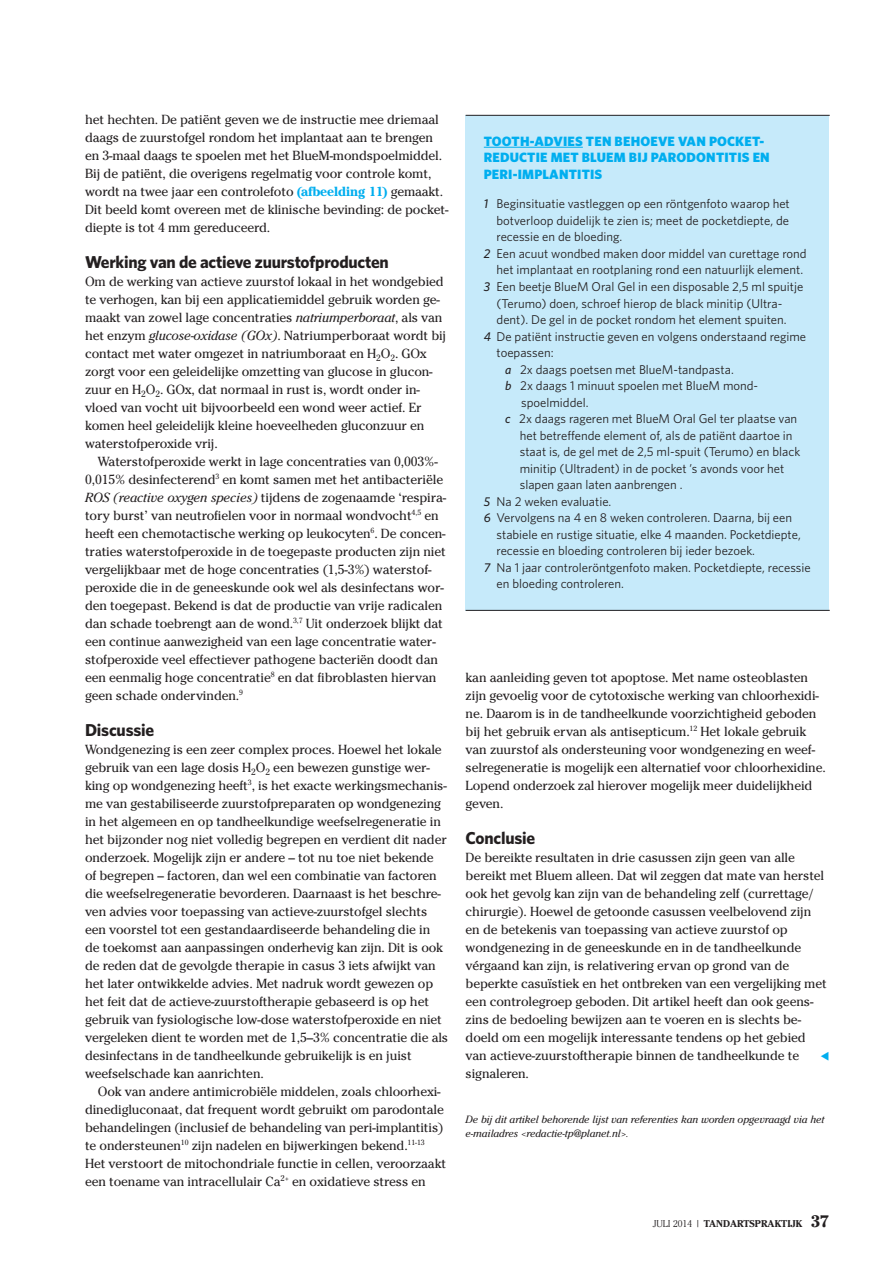
<style>
.page{position:relative;width:893px;height:1263px;background:#fff}
.page>*{position:absolute;margin:0;border:0;box-sizing:border-box;transform-origin:0 0}
.t1{font:700 17.25px "Whitney";letter-spacing:-.015em;color:#231f20}
.t2{font:900 13.5px/16.5px "Whitney";letter-spacing:.015em;color:#00aeef}
.t3{font:13.2px/18px "Cheltenham Std";letter-spacing:-.01em;color:#231f20}
.t4{font:12.75px "Whitney";color:#231f20}
.t5{font:italic 10.5px/13.5px "Cheltenham Std";letter-spacing:-.01em;color:#231f20}
.t6{font:700 9.75px "Cheltenham Std";color:#231f20}
.s1{font-weight:700;color:#00aeef}
.s2{font-style:italic}
.s3{font-weight:500;font-style:italic}
.s4{font-weight:300}
.s5{font-size:16.5px}
</style>
<div class="page">
<div style="left:466px;top:115px;width:363px;height:495px;background:#c6eafa"></div>
<hr style="left:484px;top:147px;width:99px;height:1px;background:#00aeef">
<hr style="left:466px;top:610px;width:364px;height:1px;background:#231f20">
<hr style="left:466px;top:115px;width:364px;height:1px;background:#231f20">
<p class="t3" style="left:85px;top:111px;width:365px">het hechten. De patiënt geven we de instructie mee driemaal daags de zuurstofgel rondom het implantaat aan te brengen en 3-maal daags te spoelen met het BlueM-mondspoelmiddel.<br>Bij de patiënt, die overigens regelmatig voor controle komt, wordt na twee jaar een controlefoto <span class="s1">(afbeelding 11)</span> gemaakt.<br>Dit beeld komt overeen met de klinische bevinding: de pocket&shy;diepte is tot 4 mm gereduceerd.</p>
<h1 class="t1" style="left:85px;top:256px;width:305px">Werking van de actieve zuurstofproducten</h1>
<p class="t3" style="left:85px;top:273px;width:363px">Om de werking van actieve zuurstof lokaal in het wondgebied te verhogen, kan bij een applicatiemiddel gebruik worden ge&shy;maakt van zowel lage concentraties <span class="s2">natriumperboraat</span>, als van het enzym <span class="s2">glucose-oxidase (GOx)</span>. Natriumperboraat wordt bij contact met water omgezet in natriumboraat en H<sub>2</sub>O<sub>2</sub>. GOx zorgt voor een geleidelijke omzetting van glucose in glucon&shy;zuur en H<sub>2</sub>O<sub>2</sub>. GOx, dat normaal in rust is, wordt onder in&shy;vloed van vocht uit bijvoorbeeld een wond weer actief. Er komen heel geleidelijk kleine hoeveelheden gluconzuur en waterstofperoxide vrij.</p>
<p class="t3" style="left:85px;top:453px;width:363px;text-indent:13px">Waterstofperoxide werkt in lage concentraties van 0,003%- 0,015% desinfecterend<sup>3</sup> en komt samen met het antibacteriële <span class="s2">ROS (reactive oxygen species)</span> tijdens de zogenaamde ‘respira&shy;tory burst’ van neutrofielen voor in normaal wondvocht<sup>4,5</sup> en heeft een chemotactische werking op leukocyten<sup>6</sup>. De concen&shy;traties waterstofperoxide in de toegepaste producten zijn niet vergelijkbaar met de hoge concentraties (1,5-3%) waterstof&shy;peroxide die in de geneeskunde ook wel als desinfectans wor&shy;den toegepast. Bekend is dat de productie van vrije radicalen dan schade toebrengt aan de wond.<sup>3,7</sup> Uit onderzoek blijkt dat een continue aanwezigheid van een lage concentratie water&shy;stofperoxide veel effectiever pathogene bacteriën doodt dan een eenmalig hoge concentratie<sup>8</sup> en dat fibroblasten hiervan geen schade ondervinden.<sup>9</sup></p>
<h1 class="t1" style="left:85px;top:724px;width:71px">Discussie</h1>
<p class="t3" style="left:85px;top:741px;width:365px">Wondgenezing is een zeer complex proces. Hoewel het lokale gebruik van een lage dosis H<sub>2</sub>O<sub>2</sub> een bewezen gunstige wer&shy;king op wondgenezing heeft<sup>3</sup>, is het exacte werkingsmechanis&shy;me van gestabiliseerde zuurstofpreparaten op wondgenezing in het algemeen en op tandheelkundige weefselregeneratie in het bijzonder nog niet volledig begrepen en verdient dit nader onderzoek. Mogelijk zijn er andere – tot nu toe niet bekende of begrepen – factoren, dan wel een combinatie van factoren die weefselregeneratie bevorderen. Daarnaast is het beschre&shy;ven advies voor toepassing van actieve-zuurstofgel slechts een voorstel tot een gestandaardiseerde behandeling die in<br>de toekomst aan aanpassingen onderhevig kan zijn. Dit is ook de reden dat de gevolgde therapie in casus 3 iets afwijkt van het later ontwikkelde advies. Met nadruk wordt gewezen op het feit dat de actieve-zuurstoftherapie gebaseerd is op het gebruik van fysiologische low-dose waterstofperoxide en niet vergeleken dient te worden met de 1,5–3% concentratie die als desinfectans in de tandheelkunde gebruikelijk is en juist weefselschade kan aanrichten.</p>
<p class="t3" style="left:85px;top:1083px;width:363px;text-indent:13px">Ook van andere antimicrobiële middelen, zoals chloorhexi&shy;dinedigluconaat, dat frequent wordt gebruikt om parodontale behandelingen (inclusief de behandeling van peri-implantitis) te ondersteunen<sup>10</sup> zijn nadelen en bijwerkingen bekend.<sup>11-13<br></sup>Het verstoort de mitochondriale functie in cellen, veroorzaakt een toename van intracellulair Ca<sup>2+</sup> en oxidatieve stress en</p>
<p class="t2" style="left:484px;top:134px;width:287px">TOOTH-ADVIES TEN BEHOEVE VAN POCKET-<br>REDUCTIE MET BLUEM BIJ PARODONTITIS EN<br>PERI-IMPLANTITIS</p>
<p class="t4" style="left:484px;top:200px;width:308px"><span class="s3">1</span> Beginsituatie vastleggen op een röntgenfoto waarop het</p>
<p class="t4" style="left:497px;top:216px;width:294px">botverloop duidelijk te zien is; meet de pocketdiepte, de</p>
<p class="t4" style="left:497px;top:233px;width:127px">recessie en de bloeding.</p>
<p class="t4" style="left:484px;top:249px;width:324px"><span class="s3">2</span> Een acuut wondbed maken door middel van curettage rond</p>
<p class="t4" style="left:497px;top:266px;width:308px">het implantaat en rootplaning rond een natuurlijk element.</p>
<p class="t4" style="left:484px;top:282px;width:321px"><span class="s3">3</span> Een beetje BlueM Oral Gel in een disposable 2,5 ml spuitje</p>
<p class="t4" style="left:497px;top:299px;width:287px">(Terumo) doen, schroef hierop de black minitip (Ultra-</p>
<p class="t4" style="left:497px;top:315px;width:291px">dent). De gel in de pocket rondom het element spuiten.</p>
<p class="t4" style="left:484px;top:332px;width:324px"><span class="s3">4</span> De patiënt instructie geven en volgens onderstaand regime</p>
<p class="t4" style="left:497px;top:348px;width:59px">toepassen:</p>
<p class="t4" style="left:505px;top:365px;width:230px"><span class="s3">a</span> 2x daags poetsen met BlueM-tandpasta.</p>
<p class="t4" style="left:505px;top:381px;width:255px"><span class="s3">b</span> 2x daags 1 minuut spoelen met BlueM mond-</p>
<p class="t4" style="left:521px;top:398px;width:69px">spoelmiddel.</p>
<p class="t4" style="left:505px;top:414px;width:294px"><span class="s3">c</span> 2x daags rageren met BlueM Oral Gel ter plaatse van</p>
<p class="t4" style="left:520px;top:431px;width:274px">het betreffende element of, als de patiënt daartoe in</p>
<p class="t4" style="left:520px;top:447px;width:282px">staat is, de gel met de 2,5 ml-spuit (Terumo) en black</p>
<p class="t4" style="left:520px;top:464px;width:266px">minitip (Ultradent) in de pocket ’s avonds voor het</p>
<p class="t4" style="left:520px;top:480px;width:164px">slapen gaan laten aanbrengen .</p>
<p class="t4" style="left:484px;top:497px;width:129px"><span class="s3">5</span> Na 2 weken evaluatie.</p>
<p class="t4" style="left:484px;top:513px;width:310px"><span class="s3">6</span> Vervolgens na 4 en 8 weken controleren. Daarna, bij een</p>
<p class="t4" style="left:497px;top:530px;width:306px">stabiele en rustige situatie, elke 4 maanden. Pocketdiepte,</p>
<p class="t4" style="left:497px;top:546px;width:260px">recessie en bloeding controleren bij ieder bezoek.</p>
<p class="t4" style="left:484px;top:563px;width:328px"><span class="s3">7</span> Na 1 jaar controleröntgenfoto maken. Pocketdiepte, recessie</p>
<p class="t4" style="left:497px;top:579px;width:129px">en bloeding controleren.</p>
<p class="t3" style="left:466px;top:669px;width:362px">kan aanleiding geven tot apoptose. Met name osteoblasten zijn gevoelig voor de cytotoxische werking van chloorhexidi&shy;ne. Daarom is in de tandheelkunde voorzichtigheid geboden bij het gebruik ervan als antisepticum.<sup>12</sup> Het lokale gebruik van zuurstof als ondersteuning voor wondgenezing en weef&shy;selregeneratie is mogelijk een alternatief voor chloorhexidine.<br>Lopend onderzoek zal hierover mogelijk meer duidelijkheid geven.</p>
<h1 class="t1" style="left:466px;top:832px;width:71px">Conclusie</h1>
<p class="t3" style="left:466px;top:849px;width:363px">De bereikte resultaten in drie casussen zijn geen van alle bereikt met Bluem alleen. Dat wil zeggen dat mate van herstel ook het gevolg kan zijn van de behandeling zelf (currettage/ chirurgie). Hoewel de getoonde casussen veelbelovend zijn en de betekenis van toepassing van actieve zuurstof op wondgenezing in de geneeskunde en in de tandheelkunde vérgaand kan zijn, is relativering ervan op grond van de beperkte casuïstiek en het ontbreken van een vergelijking met een controlegroep geboden. Dit artikel heeft dan ook geens&shy;zins de bedoeling bewijzen aan te voeren en is slechts be&shy;doeld om een mogelijk interessante tendens op het gebied van actieve-zuurstoftherapie binnen de tandheelkunde te signaleren.</p>
<p class="t5" style="left:466px;top:1114px;width:360px">De bij dit artikel behorende lijst van referenties kan worden opgevraagd via het e-mailadres &lt;redactie-tp@planet.nl&gt;.</p>
<p class="t6" style="left:653px;top:1220px;width:178px"><span class="s4">JULI 2014 |</span> TANDARTSPRAKTIJK <span class="s5">37</span></p>
</div>
